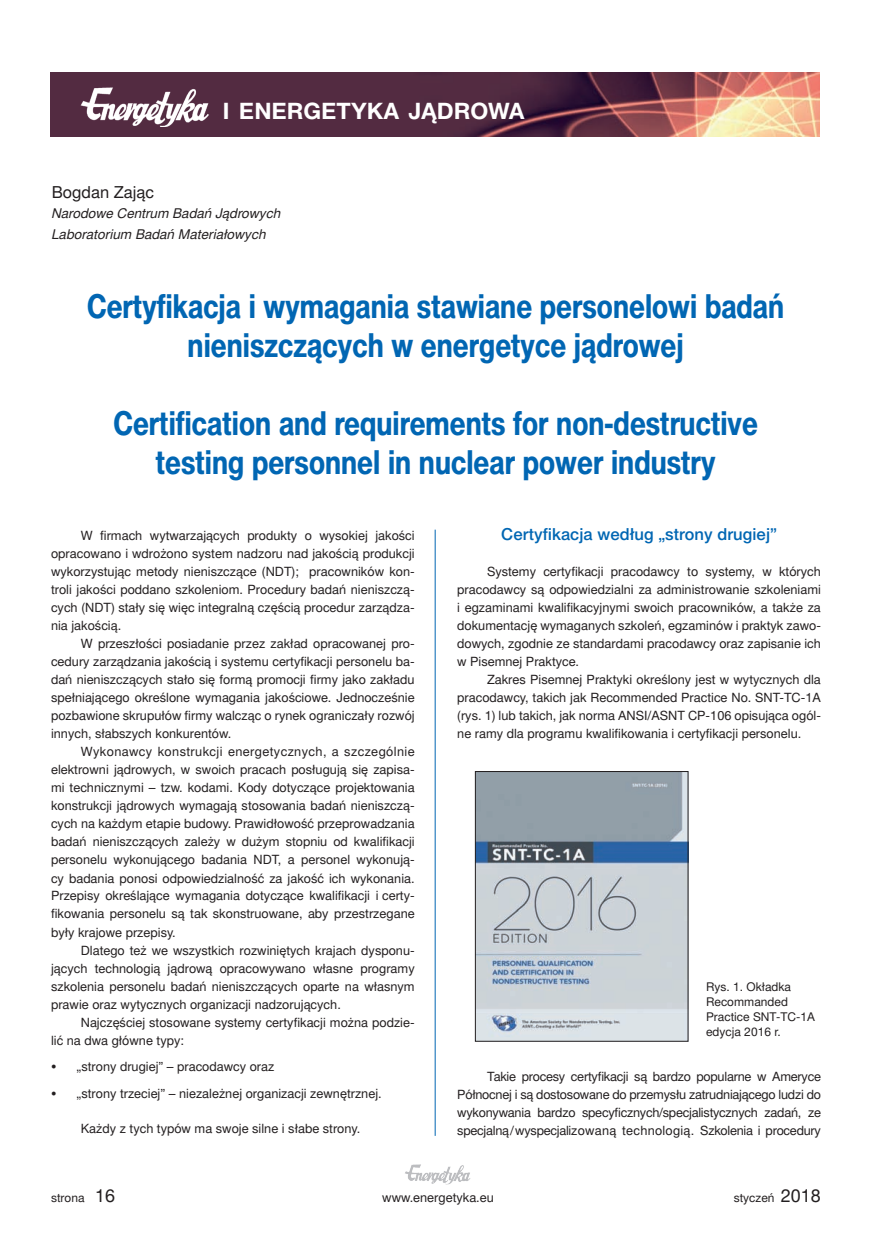
<style>
.page{position:relative;width:872px;height:1255px;background:#fff}
.page>*{position:absolute;margin:0;border:0;box-sizing:border-box;transform-origin:0 0}
.tytuł{font:700 33px/39px "Switzer Cnd EFN";color:#0166b3;text-align:center}
.t1{font:700 22.5px "Switzer EFN";color:#fff}
.numeracja1{font:16.5px "Switzer EFN Medium";color:#0166b3}
.autor{font:16.5px "Switzer EFN";color:#231f20}
.autor_-_opis{font:italic 13.5px "Switzer EFN";color:#231f20}
.tekst{font:12.75px/18px "Switzer EFN";color:#231f20;text-align:justify}
.wypunktowanie{font:12.75px "Switzer EFN";color:#231f20}
.rysunki{font:12px/15px "Switzer EFN";color:#231f20}
.s1{font-size:18px}
</style>
<div class="page">
<img style="left:405px;top:1164px;width:66px;height:21px">
<img style="left:50px;top:72px;width:769px;height:64px">
<hr style="left:435px;top:529px;width:1px;height:606px;background:#0166b3">
<img style="left:81px;top:84px;width:137px;height:43px">
<img style="left:477px;top:773px;width:209px;height:266px">
<div style="left:475px;top:771px;width:213px;height:270px;border:1px solid #231f20"></div>
<p class="t1" style="left:222px;top:97px;width:304px">I ENERGETYKA JĄDROWA</p>
<p class="autor" style="left:52px;top:182px;width:104px">Bogdan Zając</p>
<p class="autor_-_opis" style="left:52px;top:206px;width:230px">Narodowe Centrum Badań Jądrowych</p>
<p class="autor_-_opis" style="left:52px;top:226px;width:216px">Laboratorium Badań Materiałowych</p>
<p class="tytuł" style="left:87px;top:287px;width:698px">Certyfikacja i wymagania stawiane personelowi badań nieniszczących w energetyce jądrowej</p>
<p class="tytuł" style="left:113px;top:404px;width:646px">Certification and requirements for non-destructive testing personnel in nuclear power industry</p>
<p class="tekst" style="left:51px;top:527px;width:365px;text-indent:30px">W firmach wytwarzających produkty o wysokiej jakości opracowano i wdrożono system nadzoru nad jakością produkcji wykorzystując metody nieniszczące (NDT); pracowników kon&shy;troli jakości poddano szkoleniom. Procedury badań nieniszczą&shy;cych (NDT) stały się więc integralną częścią procedur zarządza&shy;nia jakością.</p>
<p class="tekst" style="left:51px;top:635px;width:365px;text-indent:30px">W przeszłości posiadanie przez zakład opracowanej pro&shy;cedury zarządzania jakością i systemu certyfikacji personelu ba&shy;dań nieniszczących stało się formą promocji firmy jako zakładu spełniającego określone wymagania jakościowe. Jednocześnie pozbawione skrupułów firmy walcząc o rynek ograniczały rozwój innych, słabszych konkurentów.</p>
<p class="tekst" style="left:51px;top:743px;width:365px;text-indent:30px">Wykonawcy konstrukcji energetycznych, a szczególnie elektrowni jądrowych, w swoich pracach posługują się zapisa&shy;mi technicznymi – tzw. kodami. Kody dotyczące projektowania konstrukcji jądrowych wymagają stosowania badań nieniszczą&shy;cych na każdym etapie budowy. Prawidłowość przeprowadzania badań nieniszczących zależy w dużym stopniu od kwalifikacji personelu wykonującego badania NDT, a personel wykonują&shy;cy badania ponosi odpowiedzialność za jakość ich wykonania.<br>Przepisy określające wymagania dotyczące kwalifikacji i certy&shy;fikowania personelu są tak skonstruowane, aby przestrzegane były krajowe przepisy.</p>
<p class="tekst" style="left:51px;top:941px;width:365px;text-indent:30px">Dlatego też we wszystkich rozwiniętych krajach dysponu&shy;jących technologią jądrową opracowywano własne programy szkolenia personelu badań nieniszczących oparte na własnym prawie oraz wytycznych organizacji nadzorujących.</p>
<p class="tekst" style="left:51px;top:1013px;width:365px;text-indent:30px">Najczęściej stosowane systemy certyfikacji można podzie&shy;lić na dwa główne typy:</p>
<p class="wypunktowanie" style="left:51px;top:1059px;width:225px">• „strony drugiej” – pracodawcy oraz</p>
<p class="wypunktowanie" style="left:51px;top:1085px;width:332px">• „strony trzeciej” – niezależnej organizacji zewnętrznej.</p>
<p class="tekst" style="left:81px;top:1119px;width:281px">Każdy z tych typów ma swoje silne i słabe strony.</p>
<p class="numeracja1" style="left:501px;top:524px;width:277px">Certyfikacja według „strony drugiej”</p>
<p class="tekst" style="left:457px;top:563px;width:365px;text-indent:30px">Systemy certyfikacji pracodawcy to systemy, w których pracodawcy są odpowiedzialni za administrowanie szkoleniami i egzaminami kwalifikacyjnymi swoich pracowników, a także za dokumentację wymaganych szkoleń, egzaminów i praktyk zawo&shy;dowych, zgodnie ze standardami pracodawcy oraz zapisanie ich w Pisemnej Praktyce.</p>
<p class="tekst" style="left:457px;top:671px;width:365px;text-indent:30px">Zakres Pisemnej Praktyki określony jest w wytycznych dla pracodawcy, takich jak Recommended Practice No. SNT-TC-1A (rys. 1) lub takich, jak norma ANSI/ASNT CP-106 opisująca ogól&shy;ne ramy dla programu kwalifikowania i certyfikacji personelu.</p>
<p class="rysunki" style="left:706px;top:979px;width:110px">Rys. 1. Okładka<br>Recommanded<br>Practice SNT-TC-1A edycja 2016 r.</p>
<p class="tekst" style="left:457px;top:1067px;width:365px;text-indent:30px">Takie procesy certyfikacji są bardzo popularne w Ameryce Północnej i są dostosowane do przemysłu zatrudniającego ludzi do wykonywania bardzo specyficznych/specjalistycznych zadań, ze specjalną/wyspecjalizowaną technologią. Szkolenia i procedury</p>
<p class="rysunki" style="left:51px;top:1190px;width:66px">strona <span class="s1">16</span></p>
<p class="tekst" style="left:382px;top:1188px;width:113px">www.energetyka.eu</p>
<p class="rysunki" style="left:733px;top:1190px;width:89px">styczeń <span class="s1">2018</span></p>
</div>
